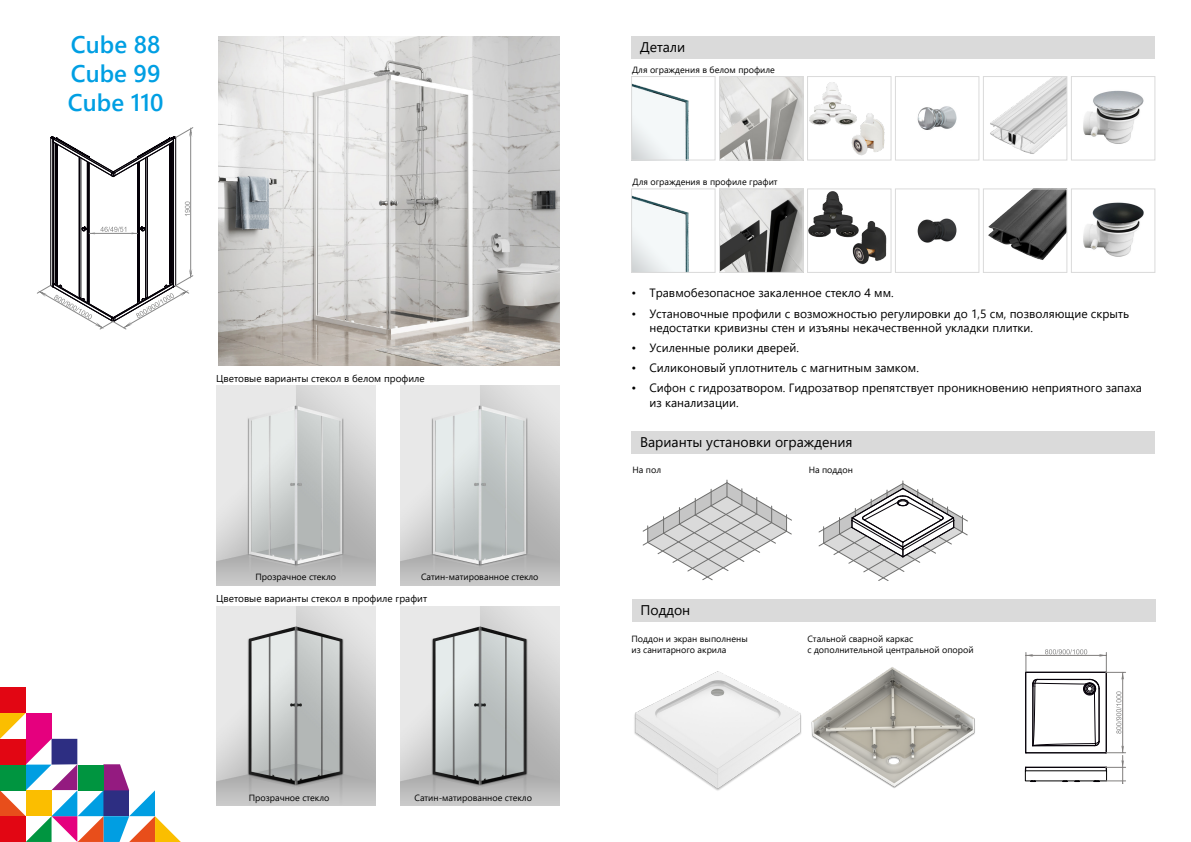
<style>
.page{position:relative;width:1191px;height:842px;background:#fff}
.page>*{position:absolute;margin:0;border:0;box-sizing:border-box;transform-origin:0 0}
.t1{font:600 24px/28.8px "Segoe UI";color:#009fe3}
.t2{font:14px "Segoe UI";color:#000}
.t3{font:12px/14.4px "Segoe UI";color:#000}
.t4{font:10px "Segoe UI";color:#000}
.t5{font:9px/10.8px "Segoe UI";color:#000}
</style>
<div class="page">
<img style="left:216px;top:386px;width:159px;height:199px">
<img style="left:400px;top:386px;width:159px;height:199px">
<img style="left:216px;top:606px;width:159px;height:200px">
<img style="left:400px;top:606px;width:159px;height:200px">
<img style="left:634px;top:671px;width:168px;height:120px">
<svg style="left:643px;top:480px;width:148px;height:100px"></svg>
<img style="left:218px;top:36px;width:341px;height:330px">
<img style="left:917px;top:218px;width:40px;height:25px">
<div style="left:895px;top:189px;width:84px;height:84px;border:1px solid #dadada"></div>
<img style="left:809px;top:82px;width:42px;height:44px">
<div style="left:807px;top:76px;width:84px;height:84px;border:1px solid #dadada"></div>
<img style="left:851px;top:113px;width:33px;height:42px">
<img style="left:809px;top:191px;width:44px;height:46px">
<div style="left:807px;top:189px;width:84px;height:84px;border:1px solid #dadada"></div>
<img style="left:852px;top:220px;width:34px;height:44px">
<img style="left:1083px;top:202px;width:61px;height:55px">
<div style="left:1071px;top:189px;width:84px;height:84px;border:1px solid #dadada"></div>
<div style="left:631px;top:36px;width:524px;height:23px;background:#dadada"></div>
<img style="left:1083px;top:90px;width:61px;height:54px">
<div style="left:1071px;top:76px;width:84px;height:84px;border:1px solid #dadada"></div>
<img style="left:917px;top:106px;width:40px;height:24px">
<div style="left:895px;top:76px;width:84px;height:84px;border:1px solid #dadada"></div>
<img style="left:988px;top:191px;width:77px;height:69px">
<div style="left:983px;top:189px;width:84px;height:84px;border:1px solid #dadada"></div>
<img style="left:990px;top:78px;width:75px;height:76px">
<div style="left:983px;top:76px;width:84px;height:84px;border:1px solid #dadada"></div>
<img style="left:721px;top:191px;width:80px;height:80px">
<div style="left:719px;top:189px;width:84px;height:84px;border:1px solid #dadada"></div>
<img style="left:721px;top:78px;width:80px;height:80px">
<div style="left:719px;top:76px;width:84px;height:84px;border:1px solid #dadada"></div>
<img style="left:633px;top:84px;width:56px;height:74px">
<div style="left:631px;top:76px;width:84px;height:84px;border:1px solid #dadada"></div>
<div style="left:631px;top:431px;width:524px;height:23px;background:#dadada"></div>
<svg style="left:37px;top:127px;width:156px;height:203px"></svg>
<img style="left:633px;top:196px;width:56px;height:75px">
<div style="left:631px;top:189px;width:84px;height:84px;border:1px solid #dadada"></div>
<img style="left:811px;top:667px;width:164px;height:121px">
<svg style="left:1025px;top:649px;width:100px;height:135px"></svg>
<div style="left:632px;top:599px;width:523px;height:23px;background:#dadada"></div>
<svg style="left:819px;top:481px;width:148px;height:100px"></svg>
<div style="left:0;top:687px;width:26px;height:26px;background:#e20613"></div>
<svg style="left:0;top:713px;width:181px;height:129px"></svg>
<h1 class="t1" style="left:68px;top:29px;width:97px">Cube 88<br>Cube 99<br>Cube 110</h1>
<p class="t4" style="left:216px;top:369px;width:210px">Цветовые варианты стекол в белом профиле</p>
<p class="t5" style="left:255px;top:571px;width:82px">Прозрачное стекло</p>
<p class="t5" style="left:421px;top:571px;width:119px">Сатин-матированное стекло</p>
<p class="t4" style="left:216px;top:589px;width:212px">Цветовые варианты стекол в профиле графит</p>
<p class="t5" style="left:249px;top:791px;width:82px">Прозрачное стекло</p>
<p class="t5" style="left:414px;top:791px;width:119px">Сатин-матированное стекло</p>
<p class="t2" style="left:640px;top:34px;width:47px">Детали</p>
<p class="t5" style="left:632px;top:63px;width:144px">Для ограждения в белом профиле</p>
<p class="t5" style="left:632px;top:175px;width:147px">Для ограждения в профиле графит</p>
<p class="t3" style="left:631px;top:285px;width:264px">• Травмобезопасное закаленное стекло 4 мм.</p>
<p class="t3" style="left:649px;top:305px;width:481px;text-indent:-18px">• Установочные профили с возможностью регулировки до 1,5 см, позволяющие скрыть недостатки кривизны стен и изъяны некачественной укладки плитки.</p>
<p class="t3" style="left:631px;top:339px;width:169px">• Усиленные ролики дверей.</p>
<p class="t3" style="left:631px;top:360px;width:289px">• Силиконовый уплотнитель с магнитным замком.</p>
<p class="t3" style="left:649px;top:380px;width:494px;text-indent:-18px">• Сифон с гидрозатвором. Гидрозатвор препятствует проникновению неприятного запаха из канализации.</p>
<p class="t2" style="left:640px;top:429px;width:214px">Варианты установки ограждения</p>
<p class="t5" style="left:632px;top:463px;width:30px">На пол</p>
<p class="t5" style="left:808px;top:463px;width:46px">На поддон</p>
<p class="t2" style="left:640px;top:597px;width:51px">Поддон</p>
<p class="t5" style="left:631px;top:633px;width:118px">Поддон и экран выполнены из санитарного акрила</p>
<p class="t5" style="left:807px;top:633px;width:168px">Cтальной сварной каркас<br>с дополнительной центральной опорой</p>
</div>
